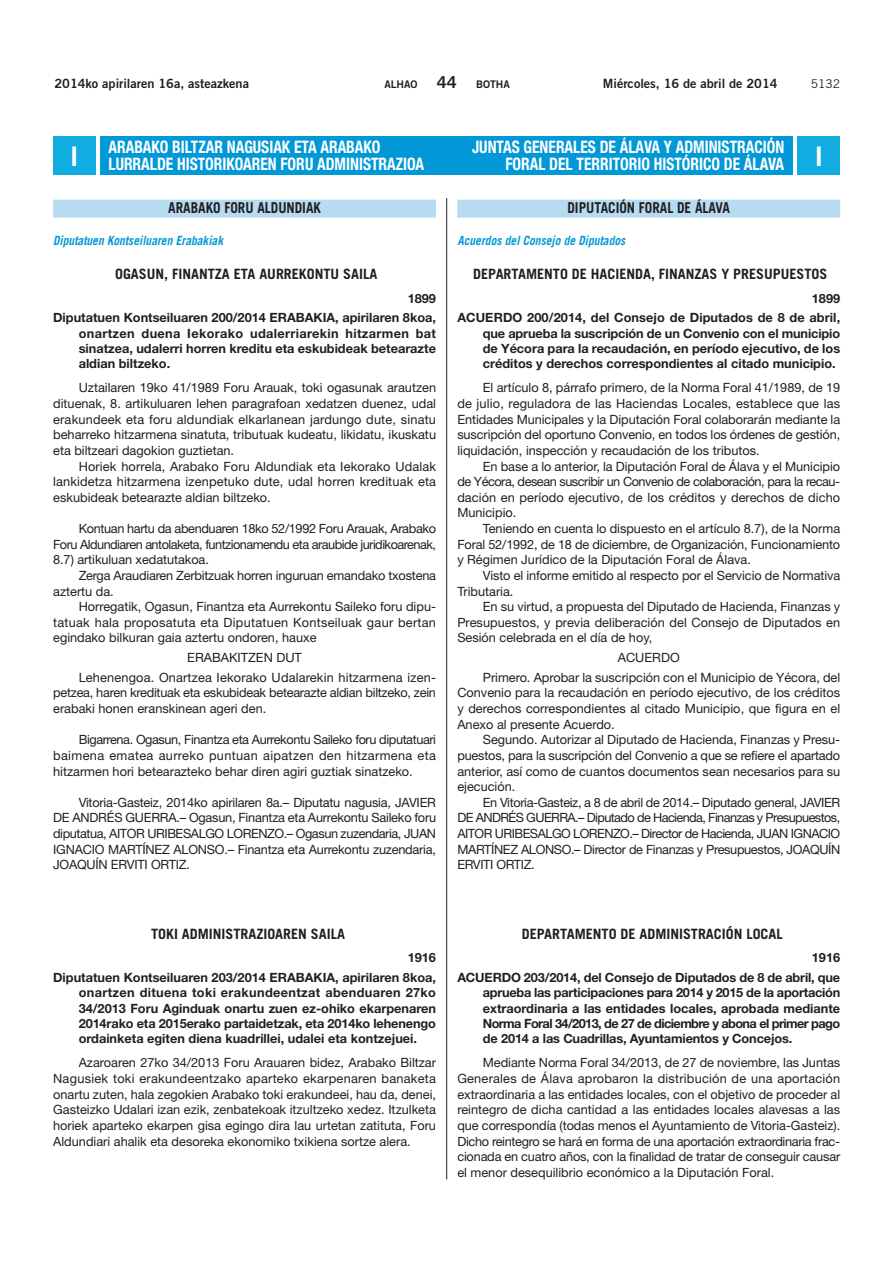
<style>
.page{position:relative;width:893px;height:1263px;background:#fff}
.page>*{position:absolute;margin:0;border:0;box-sizing:border-box;transform-origin:0 0}
.t1{font:27px "Trade Gothic Bold Two";color:#fff}
.t2{font:700 condensed 17.25px/17.2px "Helvetica Neue";color:#fff;text-align:right;scale:.9 1}
.t3{font:700 15px "Trade Gothic";color:#231f20;scale:.9 1}
.t4{font:700 14.25px "Trade Gothic";color:#231f20}
.t5{font:12.75px/15.6px "Helvetica Neue";color:#231f20;text-align:justify}
.t6{font:12.75px/15.3px "Helvetica Neue Bold TT";color:#231f20;text-align:right}
.t7{font:12.75px/15.6px "Helvetica Neue";letter-spacing:-.02em;color:#231f20}
.t8{font:italic 700 12.75px "Trade Gothic";color:#0098d6;scale:.9 1}
.t9{font:12.75px "Trade Gothic Bold Two";color:#231f20}
.t10{font:12px "Trade Gothic";color:#231f20}
.t11{font:10.5px "Trade Gothic Bold Two";color:#231f20}
.s1{font-size:16.5px}
</style>
<div class="page">
<div style="left:457px;top:200px;width:383px;height:18px;background:#b7dbf1"></div>
<div style="left:53px;top:200px;width:383px;height:18px;background:#b7dbf1"></div>
<hr style="left:446px;top:139px;width:1px;height:1040px;background:#231f20">
<div style="left:53px;top:137px;width:787px;height:61px;background:#fff"></div>
<div style="left:53px;top:137px;width:43px;height:38px;background:#11ade0"></div>
<div style="left:797px;top:137px;width:43px;height:38px;background:#11ade0"></div>
<div style="left:406px;top:137px;width:386px;height:38px;background:#0098d6"></div>
<div style="left:100px;top:137px;width:349px;height:38px;background:#0098d6"></div>
<p class="t9" style="left:54px;top:79px;width:196px">2014ko apirilaren 16a, asteazkena</p>
<p class="t11" style="left:384px;top:80px;width:127px">ALHAO <span class="s1">44</span> BOTHA</p>
<p class="t9" style="left:603px;top:79px;width:176px">Miércoles, 16 de abril de 2014</p>
<p class="t10" style="left:810px;top:80px;width:31px">5132</p>
<h2 class="t2" style="left:472px;top:140px;width:348px">JUNTAS GENERALES DE ÁLAVA Y ADMINISTRACIÓN<br>FORAL DEL TERRITORIO HISTÓRICO DE ÁLAVA</h2>
<h2 class="t2" style="left:108px;top:140px;width:352px;text-align:left">ARABAKO BILTZAR NAGUSIAK ETA ARABAKO<br>LURRALDE HISTORIKOAREN FORU ADMINISTRAZIOA</h2>
<h1 class="t1" style="left:70px;top:146px;width:10px">I</h1>
<h1 class="t1" style="left:814px;top:146px;width:10px">I</h1>
<p class="t3" style="left:168px;top:202px;width:171px">ARABAKO FORU ALDUNDIAK</p>
<p class="t8" style="left:53px;top:236px;width:193px">Diputatuen Kontseiluaren Erabakiak</p>
<p class="t4" style="left:115px;top:269px;width:263px">OGASUN, FINANTZA ETA AURREKONTU SAILA</p>
<p class="t6" style="left:53px;top:290px;width:384px;line-height:19.5px">1899<br>Diputatuen Kontseiluaren 200/2014 ERABAKIA, apirilaren 8koa,</p>
<p class="t6" style="left:79px;top:327px;width:359px;text-align:justify">onartzen duena Iekorako udalerriarekin hitzarmen bat sinatzea, udalerri horren kreditu eta eskubideak betearazte aldian biltzeko.</p>
<p class="t5" style="left:53px;top:381px;width:384px;text-indent:26px">Uztailaren 19ko 41/1989 Foru Arauak, toki ogasunak arautzen dituenak, 8. artikuluaren lehen paragrafoan xedatzen duenez, udal erakundeek eta foru aldundiak elkarlanean jardungo dute, sinatu beharreko hitzarmena sinatuta, tributuak kudeatu, likidatu, ikuskatu eta biltzeari dagokion guztietan.</p>
<p class="t5" style="left:53px;top:459px;width:384px;text-indent:26px">Horiek horrela, Arabako Foru Aldundiak eta Iekorako Udalak lankidetza hitzarmena izenpetuko dute, udal horren kredituak eta eskubideak betearazte aldian biltzeko.</p>
<p class="t5" style="left:53px;top:522px;width:384px;text-indent:26px">Kontuan hartu da abenduaren 18ko 52/1992 Foru Arauak, Arabako Foru Aldundiaren antolaketa, funtzionamendu eta araubide juridikoarenak, 8.7) artikuluan xedatutakoa.</p>
<p class="t5" style="left:53px;top:569px;width:384px;text-indent:26px">Zerga Araudiaren Zerbitzuak horren inguruan emandako txostena aztertu da.</p>
<p class="t5" style="left:53px;top:600px;width:384px;text-indent:26px">Horregatik, Ogasun, Finantza eta Aurrekontu Saileko foru dipu&shy;tatuak hala proposatuta eta Diputatuen Kontseiluak gaur bertan egindako bilkuran gaia aztertu ondoren, hauxe</p>
<p class="t5" style="left:79px;top:649px;width:359px;line-height:19.8px;text-indent:109px">ERABAKITZEN DUT<br>Lehenengoa. Onartzea Iekorako Udalarekin hitzarmena izen-</p>
<p class="t7" style="left:53px;top:686px;width:384px">petzea, haren kredituak eta eskubideak betearazte aldian biltzeko, zein erabaki honen eranskinean ageri den.</p>
<p class="t5" style="left:53px;top:733px;width:384px;text-indent:26px">Bigarrena. Ogasun, Finantza eta Aurrekontu Saileko foru diputatuari baimena ematea aurreko puntuan aipatzen den hitzarmena eta hitzarmen hori betearazteko behar diren agiri guztiak sinatzeko.</p>
<p class="t5" style="left:53px;top:796px;width:384px;text-indent:26px">Vitoria-Gasteiz, 2014ko apirilaren 8a.– Diputatu nagusia, JAVIER DE ANDRÉS GUERRA.– Ogasun, Finantza eta Aurrekontu Saileko foru diputatua, AITOR URIBESALGO LORENZO.– Ogasun zuzendaria, JUAN IGNACIO MARTÍNEZ ALONSO.– Finantza eta Aurrekontu zuzendaria, JOAQUÍN ERVITI ORTIZ.</p>
<p class="t3" style="left:567px;top:202px;width:182px">DIPUTACIÓN FORAL DE ÁLAVA</p>
<p class="t8" style="left:457px;top:236px;width:191px">Acuerdos del Consejo de Diputados</p>
<p class="t4" style="left:473px;top:269px;width:356px">DEPARTAMENTO DE HACIENDA, FINANZAS Y PRESUPUESTOS</p>
<p class="t6" style="left:457px;top:290px;width:384px;line-height:19.5px">1899<br>ACUERDO 200/2014, del Consejo de Diputados de 8 de abril,</p>
<p class="t6" style="left:483px;top:327px;width:359px;text-align:justify">que aprueba la suscripción de un Convenio con el municipio de Yécora para la recaudación, en período ejecutivo, de los créditos y derechos correspondientes al citado municipio.</p>
<p class="t5" style="left:457px;top:381px;width:384px;text-indent:26px">El artículo 8, párrafo primero, de la Norma Foral 41/1989, de 19 de julio, reguladora de las Haciendas Locales, establece que las Entidades Municipales y la Diputación Foral colaborarán mediante la suscripción del oportuno Convenio, en todos los órdenes de gestión, liquidación, inspección y recaudación de los tributos.</p>
<p class="t5" style="left:457px;top:459px;width:384px;text-indent:26px">En base a lo anterior, la Diputación Foral de Álava y el Municipio de Yécora, desean suscribir un Convenio de colaboración, para la recau&shy;dación en período ejecutivo, de los créditos y derechos de dicho Municipio.</p>
<p class="t5" style="left:457px;top:522px;width:384px;text-indent:26px">Teniendo en cuenta lo dispuesto en el artículo 8.7), de la Norma Foral 52/1992, de 18 de diciembre, de Organización, Funcionamiento y Régimen Jurídico de la Diputación Foral de Álava.</p>
<p class="t5" style="left:457px;top:569px;width:384px;text-indent:26px">Visto el informe emitido al respecto por el Servicio de Normativa<br>Tributaria.</p>
<p class="t5" style="left:457px;top:600px;width:384px;text-indent:26px">En su virtud, a propuesta del Diputado de Hacienda, Finanzas y Presupuestos, y previa deliberación del Consejo de Diputados en Sesión celebrada en el día de hoy,</p>
<p class="t5" style="left:483px;top:649px;width:359px;line-height:19.8px;text-indent:135px">ACUERDO<br>Primero. Aprobar la suscripción con el Municipio de Yécora, del</p>
<p class="t5" style="left:457px;top:686px;width:384px">Convenio para la recaudación en período ejecutivo, de los créditos y derechos correspondientes al citado Municipio, que figura en el Anexo al presente Acuerdo.</p>
<p class="t5" style="left:457px;top:733px;width:384px;text-indent:26px">Segundo. Autorizar al Diputado de Hacienda, Finanzas y Presu - puestos, para la suscripción del Convenio a que se refiere el apartado anterior, así como de cuantos documentos sean necesarios para su ejecución.</p>
<p class="t5" style="left:457px;top:796px;width:384px;text-indent:26px">En Vitoria-Gasteiz, a 8 de abril de 2014.– Diputado general, JAVIER DE ANDRÉS GUERRA.– Diputado de Hacienda, Finanzas y Presu puestos, AITOR URIBESALGO LORENZO.– Director de Hacienda, JUAN IGNACIO MARTÍNEZ ALONSO.– Director de Finanzas y Presupuestos, JOAQUÍN ERVITI ORTIZ.</p>
<p class="t4" style="left:151px;top:928px;width:195px">TOKI ADMINISTRAZIOAREN SAILA</p>
<p class="t6" style="left:53px;top:949px;width:384px;line-height:19.5px">1916<br>Diputatuen Kontseiluaren 203/2014 ERABAKIA, apirilaren 8koa,</p>
<p class="t6" style="left:79px;top:986px;width:359px;text-align:justify">onartzen dituena toki erakundeentzat abenduaren 27ko 34/2013 Foru Aginduak onartu zuen ez-ohiko ekarpenaren 2014rako eta 2015erako partaidetzak, eta 2014ko lehenengo ordainketa egiten diena kuadrillei, udalei eta kontzejuei.</p>
<p class="t5" style="left:53px;top:1056px;width:384px;text-indent:26px">Azaroaren 27ko 34/2013 Foru Arauaren bidez, Arabako Biltzar Nagusiek toki erakundeentzako aparteko ekarpenaren banaketa onartu zuten, hala zegokien Arabako toki erakundeei, hau da, denei, Gasteizko Udalari izan ezik, zenbatekoak itzultzeko xedez. Itzulketa horiek aparteko ekarpen gisa egingo dira lau urtetan zatituta, Foru Aldundiari ahalik eta desoreka ekonomiko txikiena sortze alera.</p>
<p class="t4" style="left:522px;top:928px;width:262px">DEPARTAMENTO DE ADMINISTRACIÓN LOCAL</p>
<p class="t6" style="left:457px;top:949px;width:384px;line-height:19.5px">1916<br>ACUERDO 203/2014, del Consejo de Diputados de 8 de abril, que</p>
<p class="t6" style="left:483px;top:986px;width:359px;text-align:justify">aprueba las participaciones para 2014 y 2015 de la aportación extraordinaria a las entidades locales, aprobada mediante Norma Foral 34/2013, de 27 de diciembre y abona el primer pago de 2014 a las Cuadrillas, Ayuntamientos y Concejos.</p>
<p class="t5" style="left:457px;top:1056px;width:384px;text-indent:26px">Mediante Norma Foral 34/2013, de 27 de noviembre, las Juntas Generales de Álava aprobaron la distribución de una aportación extraordinaria a las entidades locales, con el objetivo de proceder al reintegro de dicha cantidad a las entidades locales alavesas a las que correspondía (todas menos el Ayuntamiento de Vitoria-Gasteiz).<br>Dicho reintegro se hará en forma de una aportación extraordinaria frac&shy;cionada en cuatro años, con la finalidad de tratar de conseguir causar el menor desequilibrio económico a la Diputación Foral.</p>
</div>
